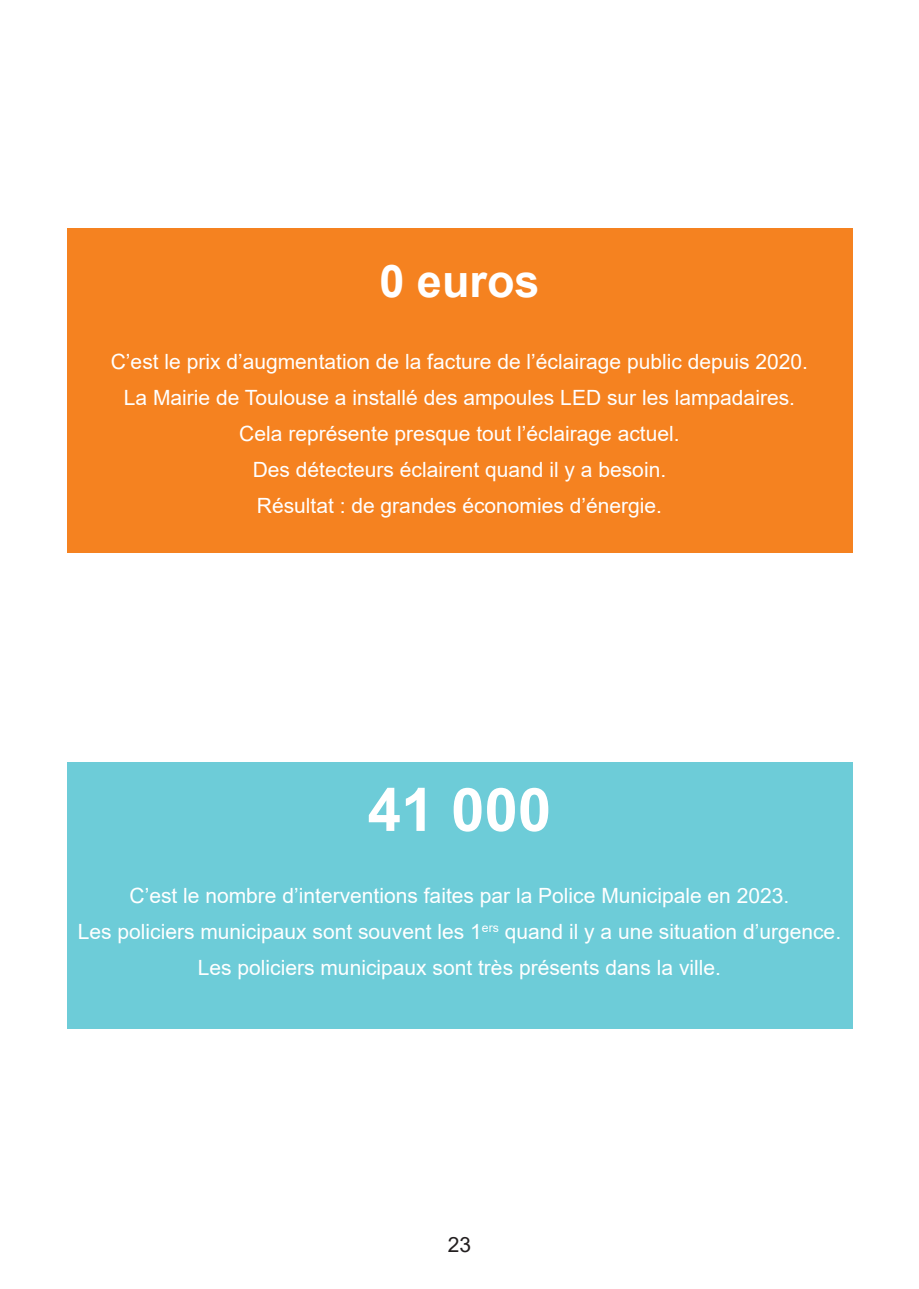
<style>
.page{position:relative;width:919px;height:1289px;background:#fff}
.page>*{position:absolute;margin:0;border:0;box-sizing:border-box;transform-origin:0 0}
.t1{font:700 60px "Arial";color:#fff}
.t2{font:700 45px "Arial";color:#fff}
.t3{font:21px "Arial";color:#fff}
.t4{font:21px "Arial";color:#231f20}
</style>
<div class="page">
<div style="left:67px;top:228px;width:785px;height:324px;background:#f58220"></div>
<div style="left:67px;top:762px;width:785px;height:267px;background:#6dccd8"></div>
<p class="t2" style="left:379px;top:249px;width:162px">0 euros</p>
<p class="t3" style="left:111px;top:347px;width:695px">C’est le prix d’augmentation de la facture de l’éclairage public depuis 2020.</p>
<p class="t3" style="left:124px;top:383px;width:668px">La Mairie de Toulouse a installé des ampoules LED sur les lampadaires.</p>
<p class="t3" style="left:239px;top:419px;width:438px">Cela représente presque tout l’éclairage actuel.</p>
<p class="t3" style="left:253px;top:455px;width:411px">Des détecteurs éclairent quand il y a besoin.</p>
<p class="t3" style="left:257px;top:491px;width:403px">Résultat : de grandes économies d’énergie.</p>
<p class="t1" style="left:367px;top:767px;width:185px">41 000</p>
<p class="t3" style="left:129px;top:881px;width:657px">C’est le nombre d’interventions faites par la Police Municipale en 2023.</p>
<p class="t3" style="left:78px;top:917px;width:761px">Les policiers municipaux sont souvent les 1<sup>ers</sup> quand il y a une situation d’urgence.</p>
<p class="t3" style="left:198px;top:953px;width:521px">Les policiers municipaux sont très présents dans la ville.</p>
<p class="t4" style="left:448px;top:1230px;width:25px">23</p>
</div>
